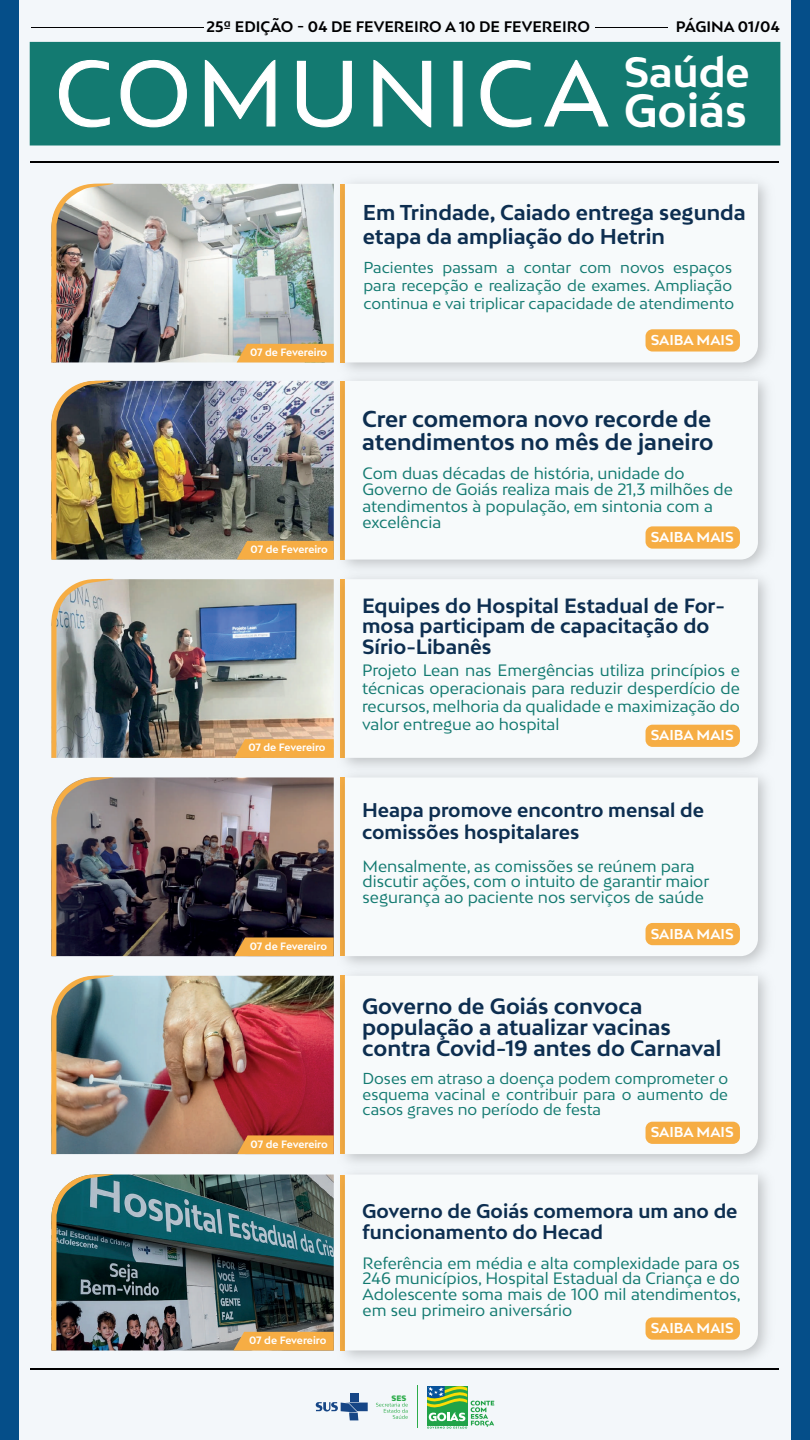
<style>
.page{position:relative;width:810px;height:1440px;background:#fff}
.page>*{position:absolute;margin:0;border:0;box-sizing:border-box;transform-origin:0 0}
.t1{font:700 44.1px "Bw Mitga";color:#fff}
.t2{font:700 40.12px "Bw Mitga";color:#fff}
.t3{font:700 21.75px/23.1px "Bw Mitga";color:#0d2e50}
.t4{font:700 21px/21.1px "Bw Mitga";color:#0d2e50}
.t5{font:700 20.33px/23.1px "Bw Mitga";color:#0d2e50}
.t6{font:700 19.5px/20.4px "Bw Mitga";color:#0d2e50}
.t7{font:700 18.75px/21.4px "Bw Mitga";color:#0d2e50}
.t8{font:15.6px/15.7px "Bw Mitga";color:#137a71}
.t9{font:15px/18.1px "Bw Mitga";color:#137a71}
.t10{font:700 14.4px "Bw Mitga";color:#000001}
.t11{font:700 13.58px "Bw Mitga";color:#fff}
.t12{font:700 10.05px "Bw Mitga";letter-spacing:-.015em;color:#fff}
.t13{font:900 7.43px "Bw Mitga";color:#2cac4a}
</style>
<div class="page">
<div style="left:7px;top:0;width:795px;height:1440px;background:#f3f7fa"></div>
<div style="left:0;top:0;width:19px;height:1440px;background:#054e89"></div>
<div style="left:791px;top:0;width:19px;height:1440px;background:#054e89"></div>
<div style="left:30px;top:42px;width:750px;height:104px;background:#137a71;border:3px solid #137a71"></div>
<hr style="left:31px;top:27px;width:172px;height:1px;background:#000001">
<hr style="left:596px;top:27px;width:72px;height:1px;background:#000001">
<hr style="left:30px;top:161px;width:749px;height:1px;background:#000001">
<svg style="left:59px;top:59px;width:51px;height:69px"></svg>
<svg style="left:120px;top:59px;width:67px;height:69px"></svg>
<svg style="left:204px;top:59px;width:72px;height:68px"></svg>
<svg style="left:296px;top:60px;width:56px;height:68px"></svg>
<svg style="left:373px;top:59px;width:59px;height:69px"></svg>
<div style="left:453px;top:61px;width:10px;height:66px;background:#fff;border:1px solid #fff"></div>
<svg style="left:480px;top:59px;width:52px;height:69px"></svg>
<svg style="left:544px;top:59px;width:65px;height:68px"></svg>
<hr style="left:31px;top:1368px;width:748px;height:2px;background:#000001">
<img style="left:331px;top:182px;width:436px;height:185px">
<svg style="left:345px;top:184px;width:413px;height:178px"></svg>
<img style="left:116px;top:184px;width:218px;height:178px">
<img style="left:51px;top:183px;width:65px;height:179px">
<div style="left:646px;top:329px;width:94px;height:23px;background:#f6ad44;border-radius:7px"></div>
<div style="left:237px;top:344px;width:97px;height:18px;background:#f6ad44"></div>
<img style="left:340px;top:367px;width:427px;height:199px">
<svg style="left:345px;top:381px;width:413px;height:179px"></svg>
<img style="left:116px;top:381px;width:218px;height:179px">
<img style="left:51px;top:380px;width:65px;height:180px">
<div style="left:646px;top:526px;width:94px;height:23px;background:#f6ad44;border-radius:7px"></div>
<svg style="left:237px;top:541px;width:97px;height:19px;background:#efac4a"></svg>
<img style="left:340px;top:566px;width:427px;height:198px">
<svg style="left:345px;top:579px;width:413px;height:179px"></svg>
<img style="left:116px;top:579px;width:218px;height:179px">
<svg style="left:51px;top:578px;width:65px;height:180px;background:#8f918a"></svg>
<div style="left:646px;top:725px;width:94px;height:22px;background:#f6ad44;border-radius:7px"></div>
<svg style="left:234px;top:739px;width:100px;height:19px;background:#f2ac49"></svg>
<img style="left:331px;top:764px;width:436px;height:198px">
<svg style="left:345px;top:777px;width:413px;height:179px"></svg>
<img style="left:116px;top:777px;width:218px;height:179px">
<img style="left:51px;top:777px;width:65px;height:179px">
<div style="left:646px;top:923px;width:94px;height:22px;background:#f6ad44;border-radius:7px"></div>
<svg style="left:234px;top:937px;width:100px;height:19px;background:#e29f3f"></svg>
<img style="left:331px;top:962px;width:436px;height:199px">
<svg style="left:345px;top:976px;width:413px;height:178px"></svg>
<img style="left:116px;top:976px;width:218px;height:178px">
<img style="left:51px;top:975px;width:65px;height:179px">
<div style="left:646px;top:1122px;width:94px;height:22px;background:#f6ad44;border-radius:7px"></div>
<svg style="left:237px;top:1135px;width:97px;height:19px;background:#eea644"></svg>
<img style="left:331px;top:1161px;width:436px;height:198px">
<svg style="left:345px;top:1175px;width:413px;height:175px"></svg>
<img style="left:116px;top:1175px;width:218px;height:175px">
<img style="left:51px;top:1174px;width:65px;height:176px">
<div style="left:646px;top:1317px;width:94px;height:23px;background:#f6ad44;border-radius:7px"></div>
<svg style="left:233px;top:1332px;width:101px;height:18px;background:#f0ab49"></svg>
<div style="left:350px;top:1393px;width:9px;height:9px;background:#164686"></div>
<svg style="left:316px;top:1402px;width:52px;height:18px"></svg>
<svg style="left:376px;top:1403px;width:32px;height:16px"></svg>
<hr style="left:417px;top:1385px;width:1px;height:43px;background:#2cac4a">
<svg style="left:427px;top:1386px;width:67px;height:43px"></svg>
<p class="t10" style="left:206px;top:17px;width:385px">25ª EDIÇÃO - 04 DE FEVEREIRO A 10 DE FEVEREIRO</p>
<p class="t10" style="left:676px;top:17px;width:105px">PÁGINA 01/04</p>
<h2 class="t2" style="left:624px;top:45px;width:127px">Saúde</h2>
<h1 class="t1" style="left:624px;top:81px;width:125px">Goiás</h1>
<p class="t12" style="left:250px;top:345px;width:79px">07 de Fevereiro</p>
<p class="t12" style="left:251px;top:543px;width:79px">07 de Fevereiro</p>
<p class="t12" style="left:248px;top:741px;width:79px">07 de Fevereiro</p>
<p class="t12" style="left:250px;top:940px;width:79px">07 de Fevereiro</p>
<p class="t12" style="left:251px;top:1137px;width:79px">07 de Fevereiro</p>
<p class="t12" style="left:249px;top:1333px;width:79px">07 de Fevereiro</p>
<h3 class="t5" style="left:363px;top:201px;width:384px">Em Trindade, Caiado entrega segunda etapa da ampliação do Hetrin</h3>
<p class="t9" style="left:363px;top:258px;width:372px">Pacientes passam a contar com novos espaços para recepção e realização de exames. Ampliação continua e vai triplicar capacidade de atendimento</p>
<p class="t11" style="left:651px;top:331px;width:85px">SAIBA MAIS</p>
<h3 class="t3" style="left:362px;top:406px;width:353px">Crer comemora novo recorde de atendimentos no mês de janeiro</h3>
<p class="t8" style="left:363px;top:464px;width:372px;line-height:16.6px">Com duas décadas de história, unidade do Governo de Goiás realiza mais de 21,3 milhões de atendimentos à população, em sintonia com a excelência</p>
<p class="t11" style="left:651px;top:528px;width:85px">SAIBA MAIS</p>
<p class="t6" style="left:362px;top:595px;width:364px">Equipes do Hospital Estadual de For&shy;mosa participam de capacitação do<br>Sírio-Libanês</p>
<p class="t8" style="left:362px;top:661px;width:379px;line-height:18.1px;text-align:justify">Projeto Lean nas Emergências utiliza princípios e técnicas operacionais para reduzir desperdício de recursos, melhoria da qualidade e maximização do valor entregue ao hospital</p>
<p class="t11" style="left:651px;top:726px;width:85px">SAIBA MAIS</p>
<p class="t7" style="left:362px;top:799px;width:343px">Heapa promove encontro mensal de comissões hospitalares</p>
<p class="t8" style="left:363px;top:858px;width:348px">Mensalmente, as comissões se reúnem para discutir ações, com o intuito de garantir maior segurança ao paciente nos serviços de saúde</p>
<p class="t11" style="left:651px;top:925px;width:85px">SAIBA MAIS</p>
<h3 class="t4" style="left:362px;top:995px;width:361px">Governo de Goiás convoca população a atualizar vacinas contra Covid-19 antes do Carnaval</h3>
<p class="t9" style="left:363px;top:1070px;width:367px;line-height:15.7px;text-align:justify">Doses em atraso a doença podem comprometer o esquema vacinal e contribuir para o aumento de casos graves no período de festa</p>
<p class="t11" style="left:651px;top:1123px;width:85px">SAIBA MAIS</p>
<p class="t7" style="left:362px;top:1200px;width:377px;line-height:21.1px">Governo de Goiás comemora um ano de funcionamento do Hecad</p>
<p class="t8" style="left:363px;top:1255px;width:380px;text-align:justify">Referência em média e alta complexidade para os 246 municípios, Hospital Estadual da Criança e do Adolescente soma mais de 100 mil atendimentos, em seu primeiro aniversário</p>
<p class="t11" style="left:651px;top:1319px;width:85px">SAIBA MAIS</p>
<p class="t13" style="left:391px;top:1393px;width:16px">SES</p>
</div>
